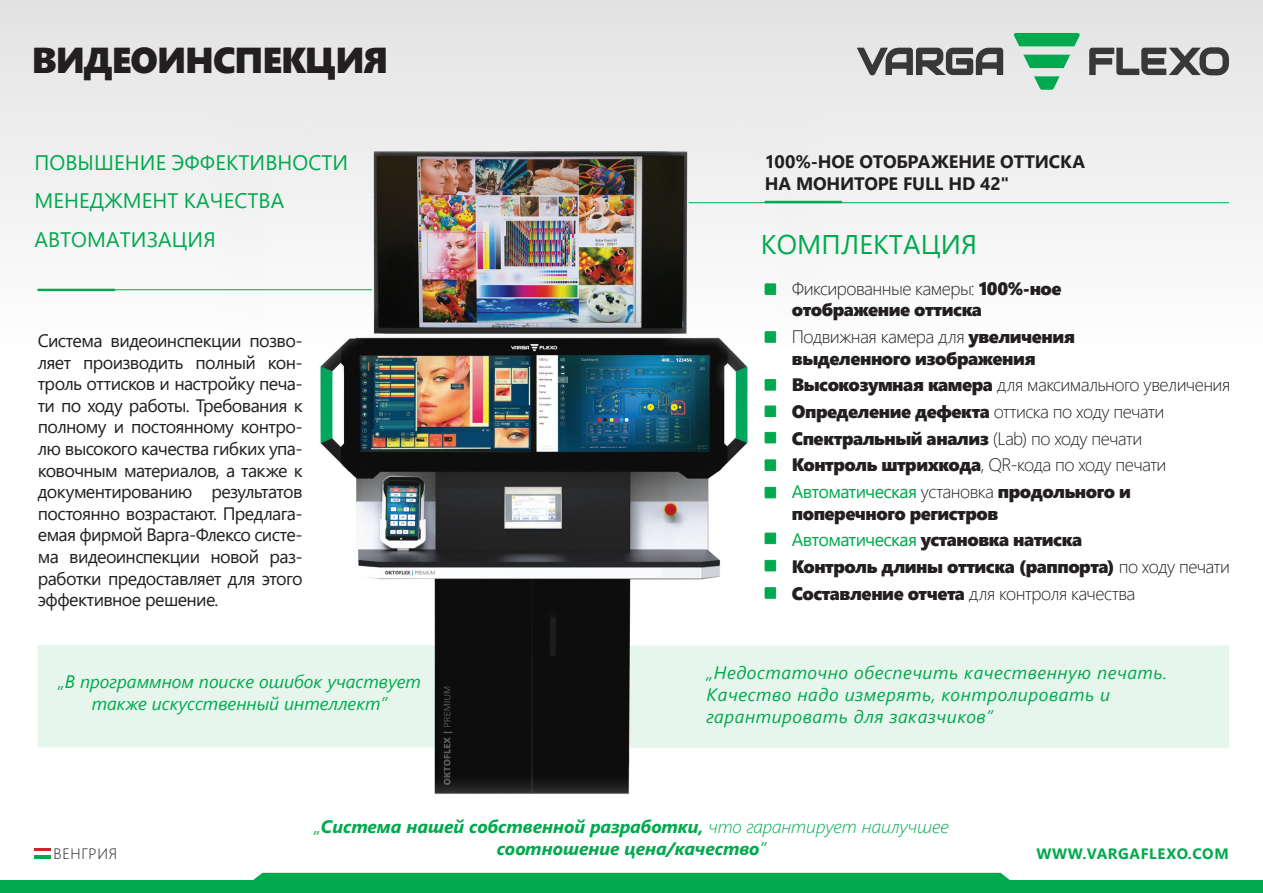
<style>
.page{position:relative;width:1263px;height:893px;background:#fff}
.page>*{position:absolute;margin:0;border:0;box-sizing:border-box;transform-origin:0 0}
.t1{font:36px "Segoe UI Black";letter-spacing:-.03em;color:#231f20}
.t2{font:27px "Segoe UI";letter-spacing:.005em;color:#00a94d}
.t3{font:21px "Segoe UI";letter-spacing:.005em;color:#00a94d}
.t4{font:18px/21.6px "Segoe UI";letter-spacing:-.035em;color:#231f20;text-align:justify}
.t5{font:18px/21.6px "Segoe UI Black";letter-spacing:-.025em;color:#231f20}
.t6{font:300 18px "Segoe UI";letter-spacing:-.03em;color:#231f20}
.t7{font:italic 18px/21.6px "Segoe UI";letter-spacing:.03em;color:#00a94d}
.t8{font:italic 700 18px/21.6px "Segoe UI";color:#00a94d;text-align:center}
.t9{font:italic 18px/21.6px "Segoe UI";color:#00a94d;text-align:center}
.t10{font:700 18px "Segoe UI";letter-spacing:-.015em;color:#231f20}
.t11{font:700 15px "Segoe UI";letter-spacing:.045em;color:#00a94d}
.t12{font:300 15px "Segoe UI";letter-spacing:.045em;color:#231f20}
.s1{font-family:"Segoe UI";font-weight:300}
.s2{font-family:"Segoe UI Black";font-weight:400}
.s3{font-family:"Segoe UI";color:#00a94d}
.s4{font-weight:400}
.s5{font-weight:300}
</style>
<div class="page">
<div style="left:0;top:0;width:1263px;height:372px;background:linear-gradient(to bottom,#e3e3e3,#fff)"></div>
<svg style="left:857px;top:48px;width:146px;height:27px;background:#7c7c7c"></svg>
<svg style="left:1013px;top:33px;width:67px;height:13px"></svg>
<svg style="left:1023px;top:55px;width:47px;height:13px"></svg>
<svg style="left:1034px;top:76px;width:26px;height:14px"></svg>
<svg style="left:1089px;top:47px;width:140px;height:28px;background:#89898a"></svg>
<svg style="left:34px;top:848px;width:16px;height:3px"></svg>
<hr style="left:34px;top:855px;width:16px;height:4px;background:#00a94d">
<div style="left:0;top:880px;width:1263px;height:13px;background:#00a94d"></div>
<div style="left:253px;top:873px;width:757px;height:7px;background:#00a94d"></div>
<img style="left:213px;top:106px;width:612px;height:688px">
<div style="left:630px;top:646px;width:599px;height:102px;background:#e6f6ed"></div>
<div style="left:38px;top:645px;width:396px;height:102px;background:#e6f6ed"></div>
<hr style="left:688px;top:202px;width:541px;height:1px;background:#00a94d">
<hr style="left:38px;top:289px;width:334px;height:1px;background:#00a94d">
<div style="left:765px;top:201px;width:76px;height:2px;border:1px solid #00a94d"></div>
<div style="left:38px;top:289px;width:76px;height:2px;border:1px solid #00a94d"></div>
<div style="left:765px;top:284px;width:11px;height:10px;background:#00a94d"></div>
<div style="left:765px;top:284px;width:11px;height:11px;border:1px solid #00a94d"></div>
<div style="left:765px;top:332px;width:11px;height:10px;background:#00a94d"></div>
<div style="left:765px;top:332px;width:11px;height:10px;border:1px solid #00a94d"></div>
<div style="left:765px;top:380px;width:11px;height:10px;background:#00a94d"></div>
<div style="left:765px;top:379px;width:11px;height:11px;border:1px solid #00a94d"></div>
<div style="left:765px;top:406px;width:11px;height:11px;background:#00a94d"></div>
<div style="left:765px;top:406px;width:11px;height:11px;border:1px solid #00a94d"></div>
<div style="left:765px;top:432px;width:11px;height:11px;background:#00a94d"></div>
<div style="left:765px;top:432px;width:11px;height:11px;border:1px solid #00a94d"></div>
<div style="left:765px;top:460px;width:11px;height:10px;background:#00a94d"></div>
<div style="left:765px;top:460px;width:11px;height:11px;border:1px solid #00a94d"></div>
<div style="left:765px;top:487px;width:11px;height:11px;background:#00a94d"></div>
<div style="left:765px;top:487px;width:11px;height:11px;border:1px solid #00a94d"></div>
<div style="left:765px;top:533px;width:11px;height:11px;background:#00a94d"></div>
<div style="left:765px;top:533px;width:11px;height:11px;border:1px solid #00a94d"></div>
<div style="left:765px;top:560px;width:11px;height:11px;background:#00a94d"></div>
<div style="left:765px;top:560px;width:11px;height:11px;border:1px solid #00a94d"></div>
<div style="left:765px;top:588px;width:11px;height:10px;background:#00a94d"></div>
<div style="left:765px;top:587px;width:11px;height:11px;border:1px solid #00a94d"></div>
<p class="t1" style="left:32px;top:35px;width:358px">ВИДЕОИНСПЕКЦИЯ</p>
<p class="t3" style="left:34px;top:143px;width:315px">ПОВЫШЕНИЕ ЭФФЕКТИВНОСТИ</p>
<p class="t3" style="left:34px;top:181px;width:251px">МЕНЕДЖМЕНТ КАЧЕСТВА</p>
<p class="t3" style="left:34px;top:220px;width:183px">АВТОМАТИЗАЦИЯ</p>
<p class="t4" style="left:38px;top:328px;width:266px">Система видеоинспекции позво&shy;ляет производить полный кон&shy;троль оттисков и настройку печа&shy;ти по ходу работы. Требования к полному и постоянному контро&shy;лю высокого качества гибких упа&shy;ковочным материалов, а также к документированию результатов постоянно возрастают. Предлага&shy;емая фирмой Варга-Флексо систе&shy;ма видеоинспекции новой раз&shy;работки предоставляет для этого эффективное решение.</p>
<p class="t10" style="left:765px;top:145px;width:322px">100%-НОЕ ОТОБРАЖЕНИЕ ОТТИСКА</p>
<p class="t10" style="left:765px;top:166px;width:246px">НА МОНИТОРЕ FULL HD 42"</p>
<p class="t2" style="left:761px;top:219px;width:218px">КОМПЛЕКТАЦИЯ</p>
<p class="t5" style="left:792px;top:276px;width:271px"><span class="s1">Фиксированные камеры:</span> 100%-ное отображение оттиска</p>
<p class="t5" style="left:792px;top:325px;width:285px"><span class="s1">Подвижная камера для</span> увеличения выделенного изображения</p>
<p class="t6" style="left:792px;top:368px;width:440px"><span class="s2">Высокозумная камера</span> для максимального увеличения</p>
<p class="t6" style="left:792px;top:395px;width:374px"><span class="s2">Определение дефекта</span> оттиска по ходу печати</p>
<p class="t5" style="left:792px;top:426px;width:352px">Спектральный анализ <span class="s1">(Lab) по ходу печати</span></p>
<p class="t6" style="left:792px;top:448px;width:376px"><span class="s2">Контроль штрихкода</span>, QR-кода по ходу печати</p>
<p class="t5" style="left:792px;top:480px;width:341px"><span class="s3">Автоматическая</span> <span class="s1">установка</span> продольного и поперечного регистров</p>
<p class="t5" style="left:792px;top:528px;width:292px"><span class="s3">Автоматическая</span> установка натиска</p>
<p class="t5" style="left:792px;top:555px;width:440px">Контроль длины оттиска (раппорта) <span class="s1">по ходу печати</span></p>
<p class="t6" style="left:792px;top:576px;width:345px"><span class="s2">Составление отчета</span> для контроля качества</p>
<p class="t9" style="left:58px;top:668px;width:364px">„В программном поиске ошибок участвует также искусственный интеллект”</p>
<p class="t7" style="left:707px;top:659px;width:462px">„Недостаточно обеспечить качественную печать.<br>Качество надо измерять, контролировать и гарантировать для заказчиков”</p>
<p class="t8" style="left:314px;top:813px;width:636px"><span class="s4">„</span>Система нашей собственной разработки, <span class="s5">что гарантирует наилучшее </span>соотношение цена/качество<span class="s4">”</span></p>
<p class="t12" style="left:54px;top:839px;width:65px">ВЕНГРИЯ</p>
<p class="t11" style="left:1036px;top:839px;width:194px">WWW.VARGAFLEXO.COM</p>
</div>
